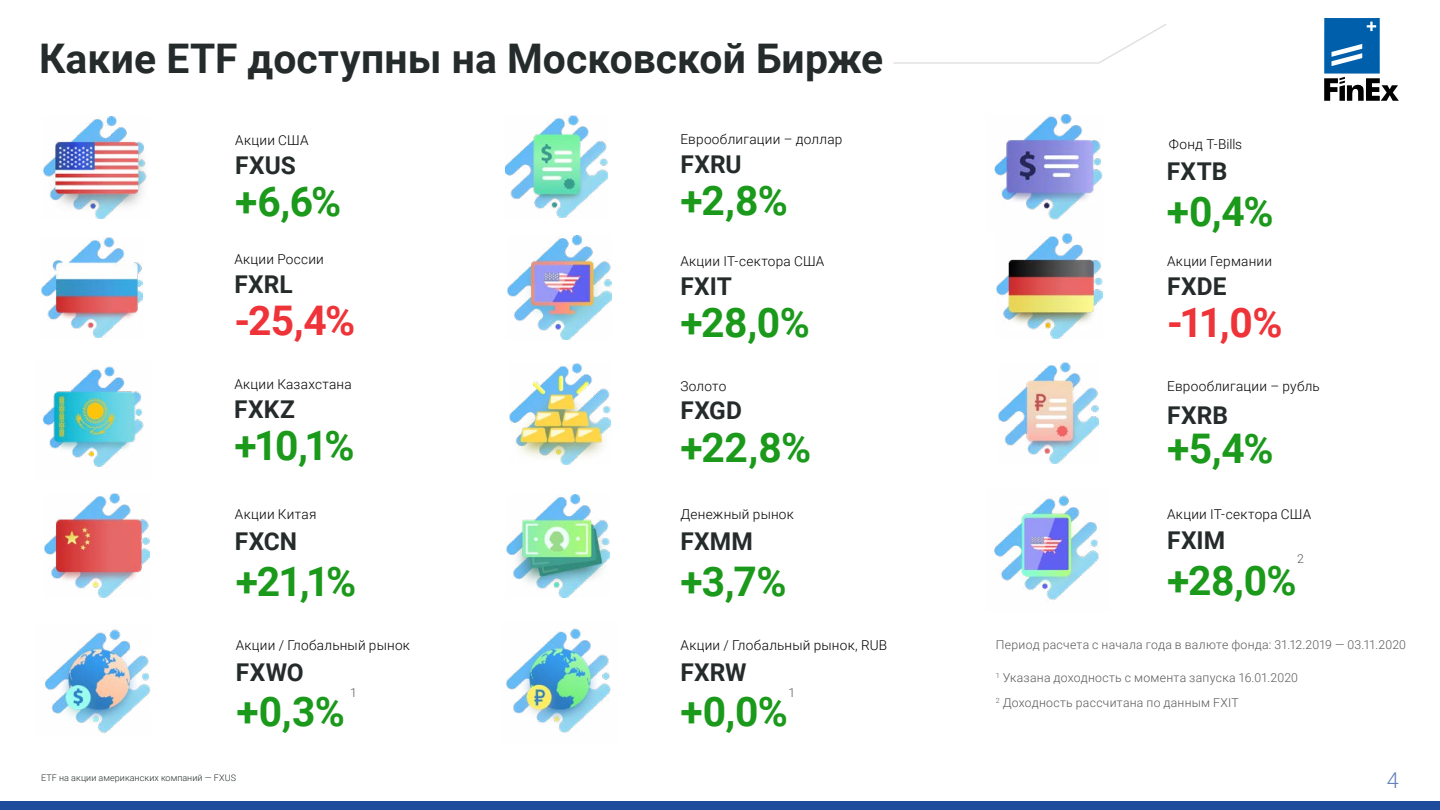
<style>
.page{position:relative;width:1440px;height:810px;background:#fff}
.page>*{position:absolute;margin:0;border:0;box-sizing:border-box;transform-origin:0 0}
.t1{font:700 40.8px "Roboto";letter-spacing:-.01em;color:#1a991a}
.t2{font:700 40.8px "Roboto";letter-spacing:.005em;color:#252b2b}
.t3{font:700 40.8px "Roboto";color:#ee3439}
.t4{font:700 24.53px "Roboto";letter-spacing:.005em;color:#252b2b}
.t5{font:300 21.75px "Roboto";color:#6281ba}
.t6{font:300 13.58px "Roboto";letter-spacing:.02em;color:#000}
.t7{font:300 13.58px "Roboto";color:#000}
.t8{font:300 12.23px "Roboto";letter-spacing:.02em;color:#575858}
.t9{font:300 9px "Roboto";letter-spacing:.005em;color:#252b2b}
</style>
<div class="page">
<svg style="left:894px;top:24px;width:273px;height:40px"></svg>
<div style="left:0;top:801px;width:1440px;height:9px;background:#1f4b9d"></div>
<svg style="left:1324px;top:18px;width:75px;height:83px"></svg>
<img style="left:44px;top:494px;width:106px;height:103px">
<img style="left:45px;top:629px;width:106px;height:104px">
<img style="left:997px;top:234px;width:106px;height:105px">
<img style="left:509px;top:364px;width:102px;height:100px">
<img style="left:507px;top:236px;width:105px;height:103px">
<img style="left:506px;top:495px;width:104px;height:102px">
<img style="left:506px;top:628px;width:105px;height:105px">
<img style="left:994px;top:114px;width:109px;height:106px">
<img style="left:999px;top:363px;width:100px;height:100px">
<img style="left:994px;top:495px;width:105px;height:105px">
<img style="left:42px;top:237px;width:101px;height:100px">
<img style="left:505px;top:116px;width:102px;height:102px">
<img style="left:43px;top:117px;width:104px;height:101px">
<img style="left:41px;top:366px;width:103px;height:101px">
<h1 class="t2" style="left:39px;top:30px;width:846px">Какие ETF доступны на Московской Бирже</h1>
<p class="t6" style="left:235px;top:131px;width:75px">Акции США</p>
<p class="t6" style="left:680px;top:130px;width:164px">Еврооблигации – доллар</p>
<h2 class="t4" style="left:235px;top:148px;width:62px">FXUS</h2>
<h2 class="t4" style="left:680px;top:147px;width:63px">FXRU</h2>
<h1 class="t1" style="left:235px;top:173px;width:108px">+6,6%</h1>
<h1 class="t1" style="left:680px;top:172px;width:109px">+2,8%</h1>
<p class="t7" style="left:1169px;top:135px;width:75px">Фонд T-Bills</p>
<h2 class="t4" style="left:1167px;top:154px;width:62px">FXTB</h2>
<h1 class="t1" style="left:1167px;top:183px;width:108px">+0,4%</h1>
<p class="t6" style="left:234px;top:250px;width:91px">Акции России</p>
<p class="t6" style="left:680px;top:251px;width:146px">Акции IT-сектора США</p>
<p class="t6" style="left:1167px;top:252px;width:106px">Акции Германии</p>
<h2 class="t4" style="left:234px;top:267px;width:60px">FXRL</h2>
<h2 class="t4" style="left:680px;top:269px;width:53px">FXIT</h2>
<h2 class="t4" style="left:1167px;top:269px;width:61px">FXDE</h2>
<h1 class="t3" style="left:234px;top:292px;width:123px">-25,4%</h1>
<h1 class="t1" style="left:680px;top:293px;width:131px">+28,0%</h1>
<h1 class="t3" style="left:1167px;top:294px;width:117px">-11,0%</h1>
<p class="t6" style="left:234px;top:375px;width:119px">Акции Казахстана</p>
<p class="t6" style="left:1167px;top:377px;width:154px">Еврооблигации – рубль</p>
<p class="t6" style="left:680px;top:377px;width:48px">Золото</p>
<h2 class="t4" style="left:680px;top:393px;width:63px">FXGD</h2>
<h2 class="t4" style="left:234px;top:393px;width:62px">FXKZ</h2>
<h2 class="t4" style="left:1167px;top:398px;width:62px">FXRB</h2>
<h1 class="t1" style="left:234px;top:417px;width:122px">+10,1%</h1>
<h1 class="t1" style="left:1167px;top:420px;width:108px">+5,4%</h1>
<h1 class="t1" style="left:680px;top:419px;width:132px">+22,8%</h1>
<p class="t6" style="left:235px;top:505px;width:83px">Акции Китая</p>
<p class="t6" style="left:681px;top:505px;width:115px">Денежный рынок</p>
<p class="t6" style="left:1167px;top:504px;width:146px">Акции IT-сектора США</p>
<h2 class="t4" style="left:235px;top:524px;width:64px">FXCN</h2>
<h2 class="t4" style="left:680px;top:524px;width:74px">FXMM</h2>
<h2 class="t4" style="left:1167px;top:523px;width:60px">FXIM</h2>
<p class="t8" style="left:1297px;top:550px;width:8px">2</p>
<h1 class="t1" style="left:236px;top:553px;width:122px">+21,1%</h1>
<h1 class="t1" style="left:680px;top:553px;width:108px">+3,7%</h1>
<h1 class="t1" style="left:1167px;top:552px;width:131px">+28,0%</h1>
<p class="t6" style="left:236px;top:635px;width:176px">Акции / Глобальный рынок</p>
<p class="t6" style="left:681px;top:635px;width:208px">Акции / Глобальный рынок, RUB</p>
<p class="t8" style="left:996px;top:636px;width:412px">Период расчета c начала года в валюте фонда: 31.12.2019 — 03.11.2020</p>
<h2 class="t4" style="left:236px;top:655px;width:70px">FXWO</h2>
<h2 class="t4" style="left:680px;top:655px;width:68px">FXRW</h2>
<p class="t8" style="left:996px;top:669px;width:304px"><sup>1</sup> Указана доходность с момента запуска 16.01.2020</p>
<h1 class="t1" style="left:237px;top:683px;width:110px">+0,3%</h1>
<p class="t8" style="left:350px;top:684px;width:8px">1</p>
<p class="t8" style="left:789px;top:684px;width:8px">1</p>
<h1 class="t1" style="left:680px;top:683px;width:109px">+0,0%</h1>
<p class="t8" style="left:996px;top:694px;width:245px"><sup>2</sup> Доходность рассчитана по данным FXIT</p>
<p class="t9" style="left:41px;top:771px;width:196px">ETF на акции американских компаний — FXUS</p>
<h3 class="t5" style="left:1387px;top:765px;width:14px">4</h3>
</div>
